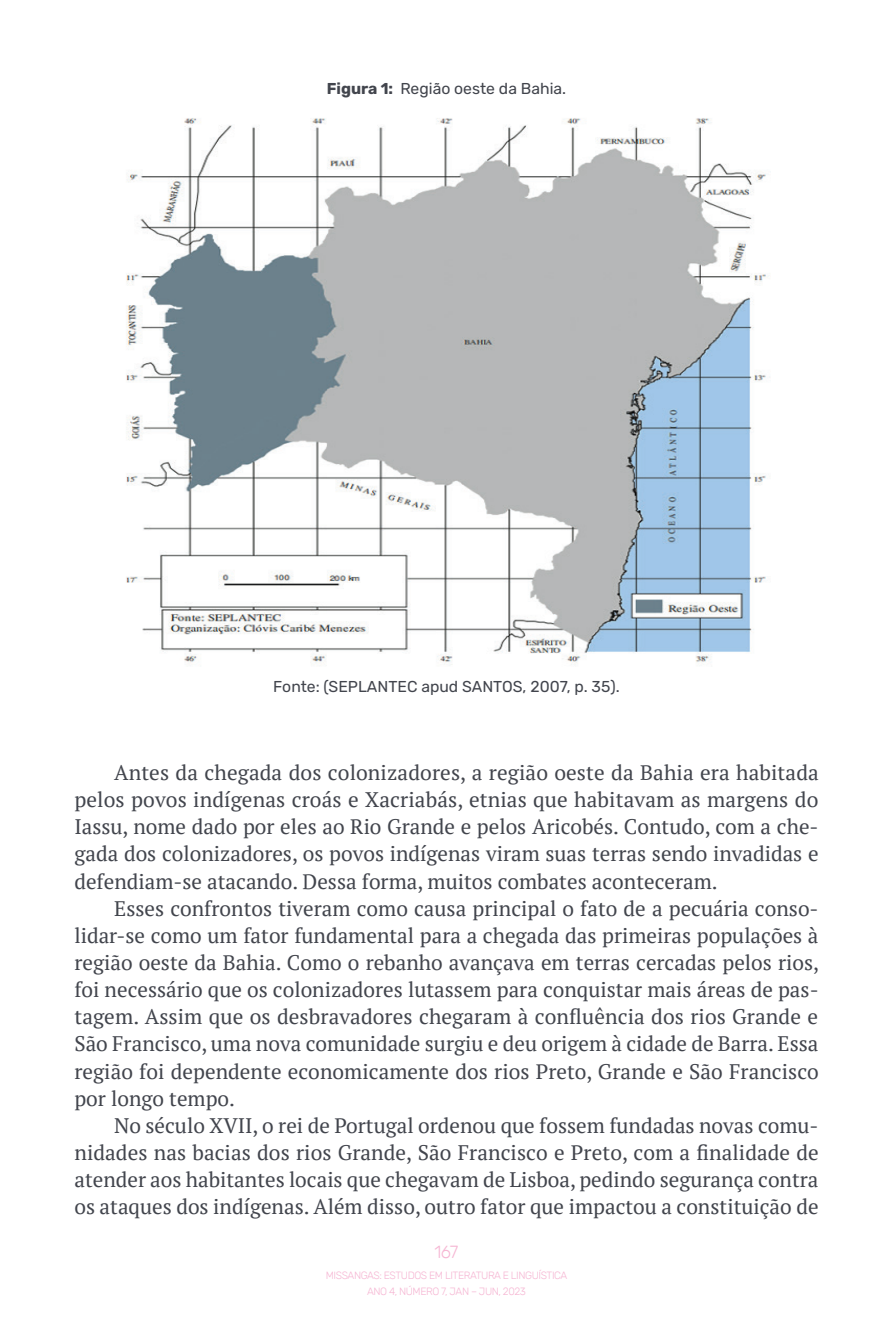
<style>
.page{position:relative;width:893px;height:1340px;background:#fff}
.page>*{position:absolute;margin:0;border:0;box-sizing:border-box;transform-origin:0 0}
.t1{font:21px/27.1px "PT Serif";color:#42454d;text-align:justify}
.t2{font:300 17.5px "Rubik";color:#f6b6d3}
.t3{font:15.75px "Rubik";color:#42454d}
.t4{font:300 10.5px/15.8px "Rubik";letter-spacing:-.04em;color:#f6b6d3;text-align:center}
.s1{font-weight:700}
</style>
<div class="page">
<img style="left:126px;top:118px;width:644px;height:547px">
<p class="t3" style="left:327px;top:80px;width:241px"><span class="s1">Figura 1:</span> Região oeste da Bahia.</p>
<p class="t3" style="left:273px;top:677px;width:348px">Fonte: (SEPLANTEC apud SANTOS, 2007, p. 35).</p>
<p class="t1" style="left:74px;top:758px;width:746px;text-indent:40px">Antes da chegada dos colonizadores, a região oeste da Bahia era habitada pelos povos indígenas croás e Xacriabás, etnias que habitavam as margens do Iassu, nome dado por eles ao Rio Grande e pelos Aricobés. Contudo, com a che&shy;gada dos colonizadores, os povos indígenas viram suas terras sendo invadidas e defendiam-se atacando. Dessa forma, muitos combates aconteceram.</p>
<p class="t1" style="left:74px;top:894px;width:746px;text-indent:40px">Esses confrontos tiveram como causa principal o fato de a pecuária conso&shy;lidar-se como um fator fundamental para a chegada das primeiras populações à região oeste da Bahia. Como o rebanho avançava em terras cercadas pelos rios, foi necessário que os colonizadores lutassem para conquistar mais áreas de pas&shy;tagem. Assim que os desbravadores chegaram à confluência dos rios Grande e São Francisco, uma nova comunidade surgiu e deu origem à cidade de Barra. Essa região foi dependente economicamente dos rios Preto, Grande e São Francisco por longo tempo.</p>
<p class="t1" style="left:74px;top:1111px;width:746px;text-indent:40px">No século XVII, o rei de Portugal ordenou que fossem fundadas novas comu&shy;nidades nas bacias dos rios Grande, São Francisco e Preto, com a finalidade de atender aos habitantes locais que chegavam de Lisboa, pedindo segurança contra os ataques dos indígenas. Além disso, outro fator que impactou a constituição de</p>
<p class="t2" style="left:435px;top:1242px;width:25px">167</p>
<p class="t4" style="left:326px;top:1267px;width:243px">MISSANGAS: ESTUDOS EM LITERATURA E LINGUÍSTICA<br>ANO 4, NÚMERO 7, JAN – JUN, 2023</p>
</div>
